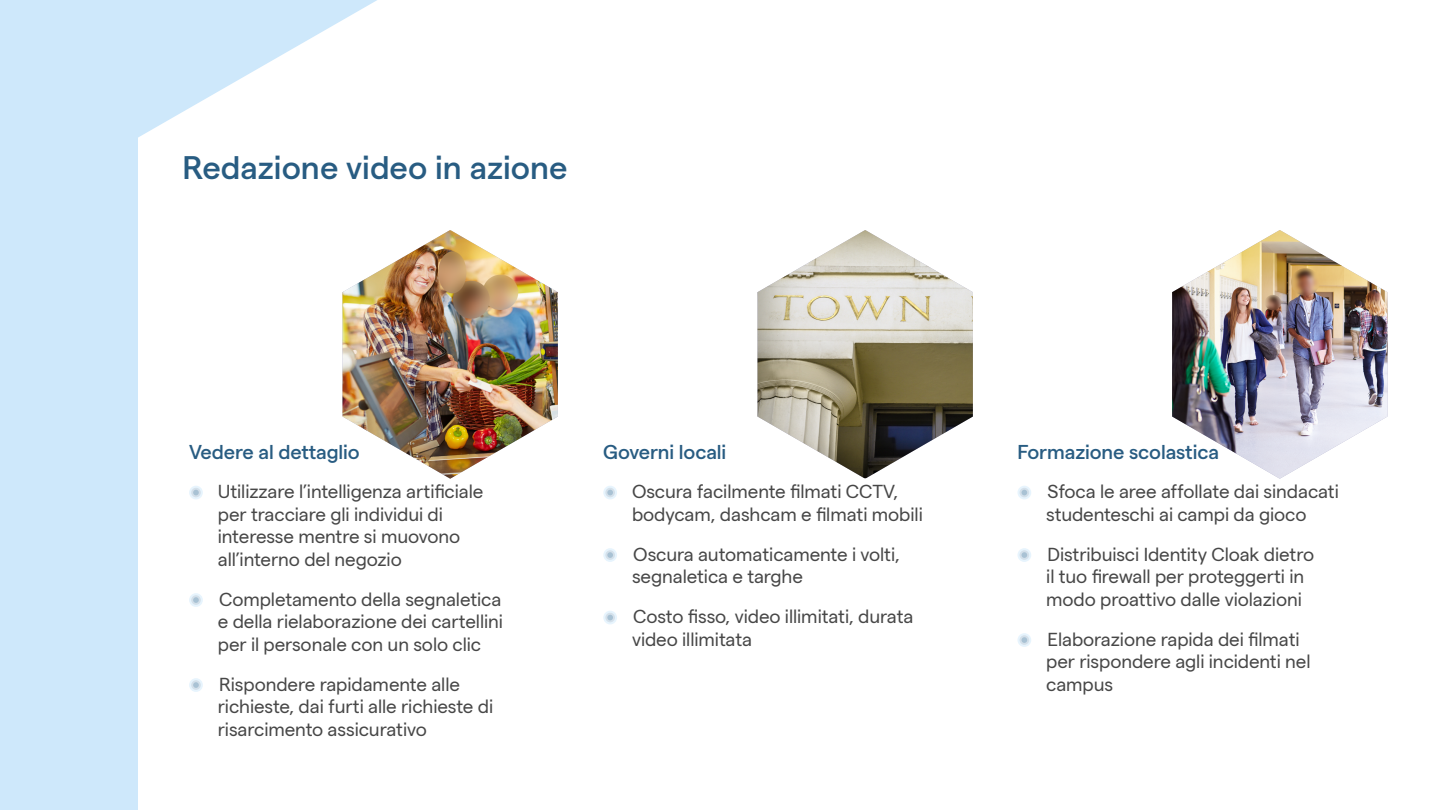
<style>
.page{position:relative;width:1440px;height:810px;background:#fff}
.page>*{position:absolute;margin:0;border:0;box-sizing:border-box;transform-origin:0 0}
.t1{font:500 32.5px "Matter SQ";color:#285c82}
.t2{font:500 20px "Matter SQ";letter-spacing:-.005em;color:#285c82}
.t3{font:18.75px/22.5px "Matter SQ";letter-spacing:-.005em;color:#474747}
</style>
<div class="page">
<svg style="left:0;top:0;width:377px;height:138px;fill:#cee8fb"></svg>
<div style="left:0;top:110px;width:138px;height:700px;background:#cee8fb"></div>
<img style="left:1172px;top:230px;width:216px;height:249px">
<div style="left:603px;top:486px;width:14px;height:13px;background:#e7f4fd;border-radius:50%"></div>
<div style="left:605px;top:488px;width:10px;height:9px;background:#d4e0ea;border-radius:50%"></div>
<svg style="left:607px;top:490px;width:6px;height:5px"></svg>
<div style="left:603px;top:548px;width:14px;height:14px;background:#e7f4fd;border-radius:50%"></div>
<div style="left:605px;top:550px;width:10px;height:10px;background:#d4e0ea;border-radius:50%"></div>
<svg style="left:607px;top:552px;width:6px;height:6px"></svg>
<div style="left:603px;top:611px;width:14px;height:13px;background:#e7f4fd;border-radius:50%"></div>
<div style="left:605px;top:613px;width:10px;height:9px;background:#d4e0ea;border-radius:50%"></div>
<svg style="left:607px;top:615px;width:6px;height:5px"></svg>
<div style="left:1018px;top:486px;width:13px;height:13px;background:#e7f4fd;border-radius:50%"></div>
<div style="left:1020px;top:488px;width:9px;height:9px;background:#d4e0ea;border-radius:50%"></div>
<svg style="left:1022px;top:490px;width:5px;height:5px"></svg>
<div style="left:1018px;top:548px;width:13px;height:14px;background:#e7f4fd;border-radius:50%"></div>
<div style="left:1020px;top:550px;width:9px;height:10px;background:#d4e0ea;border-radius:50%"></div>
<svg style="left:1022px;top:552px;width:5px;height:6px"></svg>
<div style="left:1018px;top:633px;width:13px;height:14px;background:#e7f4fd;border-radius:50%"></div>
<div style="left:1020px;top:635px;width:9px;height:10px;background:#d4e0ea;border-radius:50%"></div>
<svg style="left:1022px;top:637px;width:5px;height:6px"></svg>
<div style="left:189px;top:486px;width:14px;height:13px;background:#e7f4fd;border-radius:50%"></div>
<div style="left:191px;top:488px;width:10px;height:9px;background:#d4e0ea;border-radius:50%"></div>
<svg style="left:193px;top:490px;width:6px;height:5px"></svg>
<div style="left:189px;top:593px;width:14px;height:14px;background:#e7f4fd;border-radius:50%"></div>
<div style="left:191px;top:595px;width:10px;height:10px;background:#d4e0ea;border-radius:50%"></div>
<svg style="left:193px;top:597px;width:6px;height:6px"></svg>
<div style="left:189px;top:678px;width:14px;height:14px;background:#e7f4fd;border-radius:50%"></div>
<div style="left:191px;top:680px;width:10px;height:10px;background:#d4e0ea;border-radius:50%"></div>
<svg style="left:193px;top:682px;width:6px;height:6px"></svg>
<img style="left:758px;top:230px;width:215px;height:248px">
<img style="left:342px;top:230px;width:216px;height:249px">
<h1 class="t1" style="left:182px;top:144px;width:387px">Redazione video in azione</h1>
<p class="t2" style="left:189px;top:438px;width:172px">Vedere al dettaglio</p>
<p class="t3" style="left:218px;top:479px;width:267px">Utilizzare l’intelligenza artificiale per tracciare gli individui di interesse mentre si muovono all’interno del negozio</p>
<p class="t3" style="left:218px;top:586px;width:287px;text-align:justify">Completamento della segnaletica e della rielaborazione dei cartellini per il personale con un solo clic</p>
<p class="t3" style="left:218px;top:671px;width:277px">Rispondere rapidamente alle richieste, dai furti alle richieste di risarcimento assicurativo</p>
<p class="t2" style="left:603px;top:438px;width:125px">Governi locali</p>
<p class="t3" style="left:632px;top:479px;width:292px">Oscura facilmente filmati CCTV, bodycam, dashcam e filmati mobili</p>
<p class="t3" style="left:632px;top:541px;width:269px">Oscura automaticamente i volti, segnaletica e targhe</p>
<p class="t3" style="left:632px;top:604px;width:283px">Costo fisso, video illimitati, durata video illimitata</p>
<p class="t2" style="left:1018px;top:438px;width:203px">Formazione scolastica</p>
<p class="t3" style="left:1046px;top:479px;width:294px">Sfoca le aree affollate dai sindacati studenteschi ai campi da gioco</p>
<p class="t3" style="left:1046px;top:541px;width:269px">Distribuisci Identity Cloak dietro il tuo firewall per proteggerti in modo proattivo dalle violazioni</p>
<p class="t3" style="left:1046px;top:626px;width:266px">Elaborazione rapida dei filmati per rispondere agli incidenti nel campus</p>
</div>
